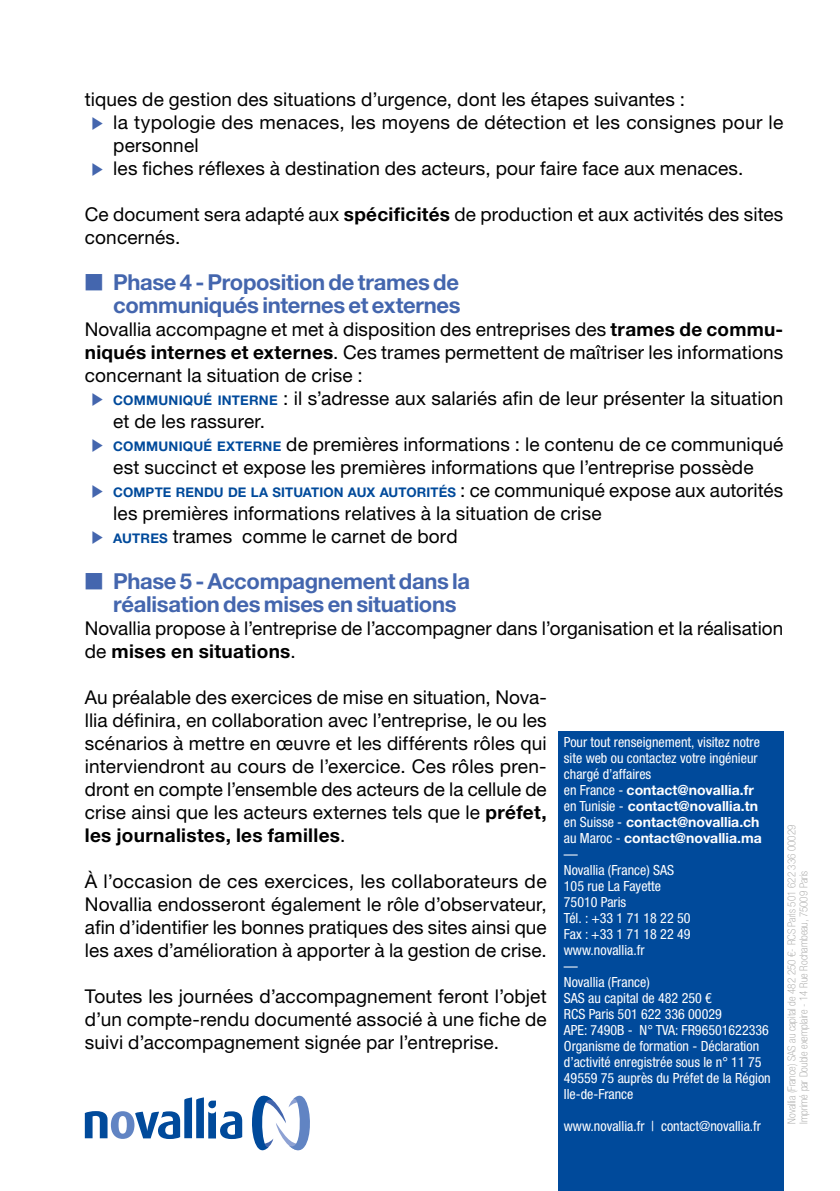
<style>
.page{position:relative;width:840px;height:1191px;background:#fff}
.page>*{position:absolute;margin:0;border:0;box-sizing:border-box;transform-origin:0 0}
.t1{font:700 22px/23px "Helvetica Neue LT Std";letter-spacing:-.015em;color:#4466ae;text-align:right}
.t2{font:19px/23px "Helvetica Neue LT Std";letter-spacing:.005em;color:#000}
.t3{font:condensed 14px/16px "Helvetica Neue LT Std";color:#fff}
.t4{font:700 13.4px "Helvetica Neue LT Std";letter-spacing:.01em;color:#004a9b}
.t5{font:100 condensed 11px/12px "Helvetica Neue LT Std";color:#9d9d9c}
.s1{font-family:"Fedra Sans Std";color:#4466ae}
.s2{font-weight:700}
.s3{font-family:"Meta OT"}
.s4{font-weight:700;font-size:13.4px;color:#004a9b}
.s5{font-family:"Fedra Sans Std";font-weight:400;font-size:19px;color:#4466ae}
.s6{font-weight:400;font-size:19px;color:#000}
.s7{font-weight:700;font-stretch:normal}
</style>
<div class="page">
<svg style="left:85px;top:1095px;width:225px;height:56px"></svg>
<div style="left:558px;top:731px;width:224px;height:460px;background:#004a9b"></div>
<p class="t2" style="left:85px;top:87px;width:601px">tiques de gestion des situations d’urgence, dont les étapes suivantes :</p>
<p class="t2" style="left:90px;top:110px;width:694px"><span class="s1">▶</span> la typologie des menaces, les moyens de détection et les consignes pour le</p>
<p class="t2" style="left:113px;top:133px;width:87px">personnel</p>
<p class="t2" style="left:90px;top:156px;width:654px"><span class="s1">▶</span> les fiches réflexes à destination des acteurs, pour faire face aux menaces.</p>
<p class="t2" style="left:85px;top:202px;width:699px">Ce document sera adapté aux <span class="s2">spécificités</span> de production et aux activités des sites concernés.</p>
<p class="t1" style="left:85px;top:270px;width:377px"><span class="s3">■</span> Phase 4 - Proposition de trames de communiqués internes et externes</p>
<p class="t2" style="left:85px;top:317px;width:699px">Novallia accompagne et met à disposition des entreprises des <span class="s2">trames de commu-</span></p>
<p class="t2" style="left:85px;top:340px;width:699px"><span class="s2">niqués internes et externes</span>. Ces trames permettent de maîtriser les informations</p>
<p class="t2" style="left:85px;top:363px;width:279px">concernant la situation de crise :</p>
<p class="t2" style="left:90px;top:386px;width:694px"><span class="s1">▶</span> <span class="s4">COMMUNIQUÉ INTERNE</span> : il s’adresse aux salariés afin de leur présenter la situation</p>
<p class="t2" style="left:113px;top:409px;width:153px">et de les rassurer.</p>
<p class="t2" style="left:90px;top:432px;width:694px"><span class="s1">▶</span> <span class="s4">COMMUNIQUÉ EXTERNE</span> de premières informations : le contenu de ce communiqué</p>
<p class="t2" style="left:113px;top:455px;width:641px">est succinct et expose les premières informations que l’entreprise possède</p>
<p class="t4" style="left:90px;top:483px;width:694px"><span class="s5">▶</span> COMPTE RENDU DE LA SITUATION AUX AUTORITÉS <span class="s6">: ce communiqué expose aux autorités</span></p>
<p class="t2" style="left:90px;top:501px;width:512px;text-indent:23px">les premières informations relatives à la situation de crise <span class="s1">▶</span> <span class="s4">AUTRES</span> trames comme le carnet de bord</p>
<p class="t1" style="left:113px;top:569px;width:358px;text-align:left;text-indent:-28px"><span class="s3">■</span> Phase 5 - Accompagnement dans la réalisation des mises en situations</p>
<p class="t2" style="left:85px;top:616px;width:699px">Novallia propose à l’entreprise de l’accompagner dans l’organisation et la réalisation de <span class="s2">mises en situations</span>.</p>
<p class="t2" style="left:85px;top:685px;width:463px;text-align:justify">Au préalable des exercices de mise en situation, Nova&shy;llia définira, en collaboration avec l’entreprise, le ou les scénarios à mettre en œuvre et les différents rôles qui interviendront au cours de l’exercice. Ces rôles pren&shy;dront en compte l’ensemble des acteurs de la cellule de crise ainsi que les acteurs externes tels que le <span class="s2">préfet, les journalistes, les familles</span>.</p>
<p class="t2" style="left:85px;top:869px;width:463px;text-align:justify">À l’occasion de ces exercices, les collaborateurs de Novallia endosseront également le rôle d’observateur, afin d’identifier les bonnes pratiques des sites ainsi que les axes d’amélioration à apporter à la gestion de crise.</p>
<p class="t2" style="left:85px;top:984px;width:463px;text-align:justify">Toutes les journées d’accompagnement feront l’objet d’un compte-rendu documenté associé à une fiche de suivi d’accompagnement signée par l’entreprise.</p>
<p class="t3" style="left:563px;top:734px;width:208px">Pour tout renseignement, visitez notre site web ou contactez votre ingénieur chargé d’affaires<br>en France - <span class="s7">contact@novallia.fr<br></span>en Tunisie - <span class="s7">contact@novallia.tn </span>en Suisse - <span class="s7">contact@novallia.ch </span>au Maroc - <span class="s7">contact@novallia.ma </span>—<br>Novallia (France) SAS<br>105 rue La Fayette<br>75010 Paris<br>Tél. : +33 1 71 18 22 50<br>Fax : +33 1 71 18 22 49 www.novallia.fr<br>—<br>Novallia (France)<br>SAS au capital de 482 250 €<br>RCS Paris 501 622 336 00029<br>APE: 7490B - N° TVA: FR96501622336<br>Organisme de formation - Déclaration d’activité enregistrée sous le n° 11 75<br>49559 75 auprès du Préfet de la Région<br>Ile-de-France</p>
<p class="t3" style="left:563px;top:1118px;width:198px">www.novallia.fr | contact@novallia.fr</p>
<p class="t5" style="left:785px;top:1123px;width:300px;rotate:-90deg">Novallia (France) SAS au capital de 482 250 €- RCS Paris 501 622 336 00029<br>Imprimé par Double exemplaire - 14 Rue Rochambeau, 75009 Paris</p>
</div>
